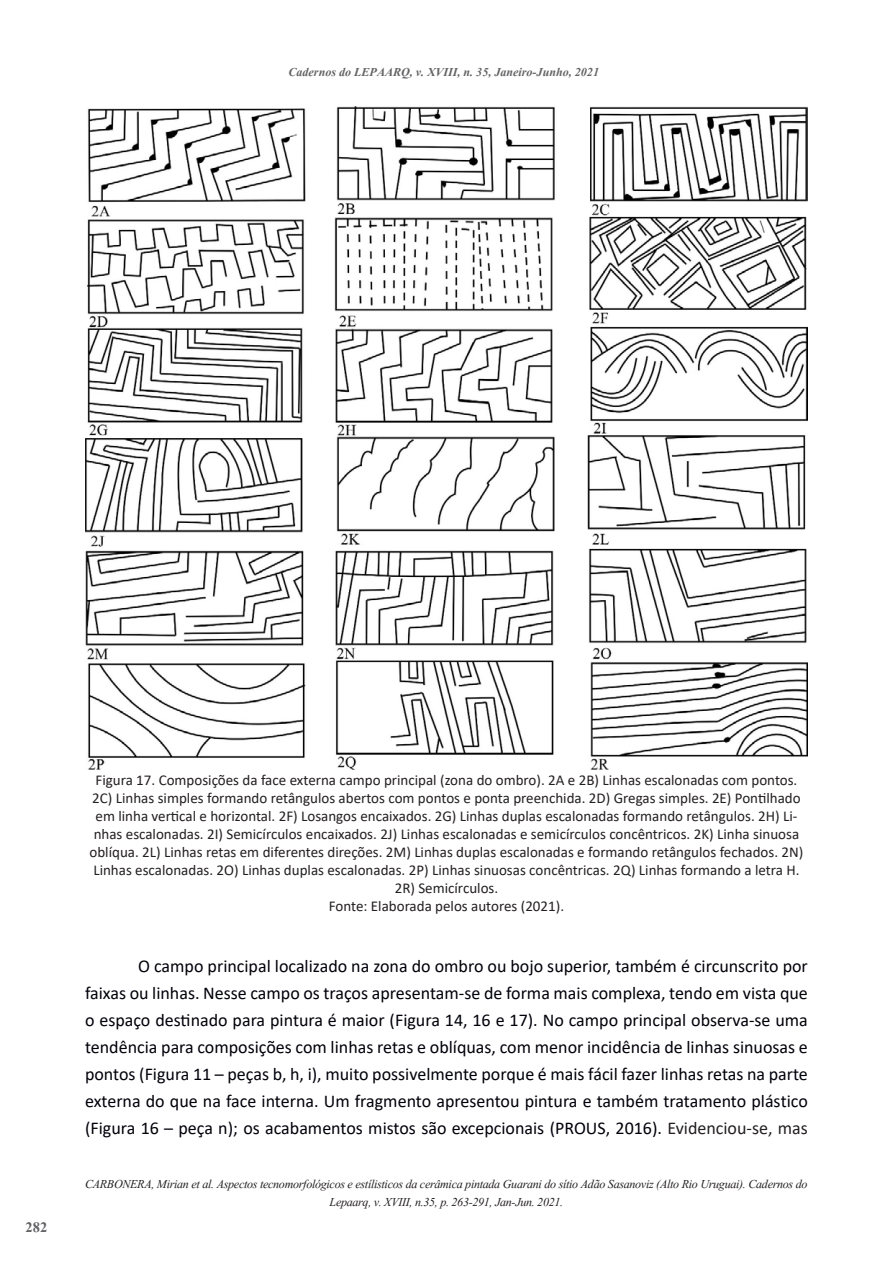
<style>
.page{position:relative;width:893px;height:1263px;background:#fff}
.page>*{position:absolute;margin:0;border:0;box-sizing:border-box;transform-origin:0 0}
.t1{font:18px/27px "Calibri";color:#00000a;text-align:justify}
.t2{font:700 18px "Aparajita";color:#636366}
.t3{font:15px/18px "Calibri";color:#231f20;text-align:center}
.t4{font:italic 15px/18px "Aparajita";letter-spacing:-.02em;color:#231f20;text-align:center}
.t5{font:italic 700 15px "Aparajita";color:#636366}
.s1{color:#231f20}
</style>
<div class="page">
<img style="left:85px;top:106px;width:723px;height:664px">
<p class="t5" style="left:288px;top:65px;width:312px">Cadernos do LEPAARQ, v. XVIII, n. 35, Janeiro-Junho, 2021</p>
<p class="t2" style="left:26px;top:1219px;width:23px">282</p>
<p class="t3" style="left:90px;top:771px;width:715px">Figura 17. Composições da face externa campo principal (zona do ombro). 2A e 2B) Linhas escalonadas com pontos.<br>2C) Linhas simples formando retângulos abertos com pontos e ponta preenchida. 2D) Gregas simples. 2E) Pontilhado em linha vertical e horizontal. 2F) Losangos encaixados. 2G) Linhas duplas escalonadas formando retângulos. 2H) Li&shy;nhas escalonadas. 2I) Semicírculos encaixados. 2J) Linhas escalonadas e semicírculos concêntricos. 2K) Linha sinuosa oblíqua. 2L) Linhas retas em diferentes direções. 2M) Linhas duplas escalonadas e formando retângulos fechados. 2N)<br>Linhas escalonadas. 2O) Linhas duplas escalonadas. 2P) Linhas sinuosas concêntricas. 2Q) Linhas formando a letra H.<br>2R) Semicírculos.</p>
<p class="t3" style="left:329px;top:897px;width:237px">Fonte: Elaborada pelos autores (2021).</p>
<p class="t1" style="left:85px;top:952px;width:724px;text-indent:53px">O campo principal localizado na zona do ombro ou bojo superior, também é circunscrito por faixas ou linhas. Nesse campo os traços apresentam-se de forma mais complexa, tendo em vista que o espaço destinado para pintura é maior (Figura 14, 16 e 17). No campo principal observa-se uma tendência para composições com linhas retas e oblíquas, com menor incidência de linhas sinuosas e pontos (Figura 11 – peças b, h, i), muito possivelmente porque é mais fácil fazer linhas retas na parte externa do que na face interna. Um fragmento apresentou pintura e também tratamento plástico (Figura 16 – peça n); os acabamentos mistos são excepcionais (PROUS, 2016). <span class="s1">Evidenciou-se, mas</span></p>
<p class="t4" style="left:85px;top:1176px;width:724px">CARBONERA, Mirian et al. Aspectos tecnomorfológicos e estílisticos da cerâmica pintada Guarani do sítio Adão Sasanoviz (Alto Rio Uruguai). Cadernos do<br>Lepaarq, v. XVIII, n.35, p. 263-291, Jan-Jun. 2021.</p>
</div>
